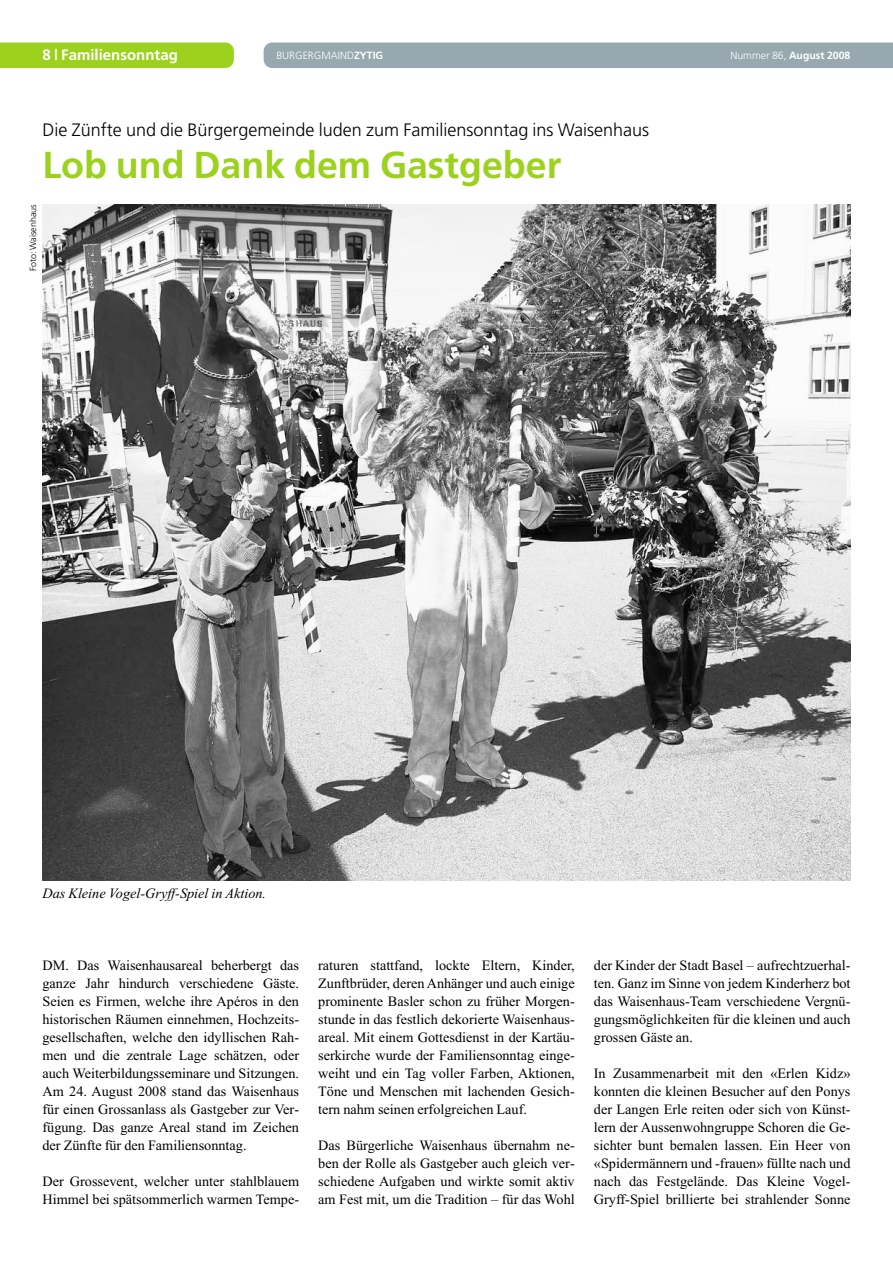
<style>
.page{position:relative;width:893px;height:1263px;background:#fff}
.page>*{position:absolute;margin:0;border:0;box-sizing:border-box;transform-origin:0 0}
.t1{font:700 37.5px "Frutiger";color:#9cd11e}
.t2{font:300 18px "Frutiger";color:#000}
.t3{font:700 15px "Frutiger";color:#fff}
.t4{font:14.25px/18px "Times New Roman";color:#000;text-align:justify}
.t5{font:italic 14.25px "Times New Roman";color:#000}
.t6{font:700 10.5px "Frutiger";color:#fff}
.t7{font:300 10.5px "Frutiger";color:#fff}
.t8{font:300 9px "Frutiger";color:#000}
.s1{font-weight:700}
.s2{font-weight:300}
</style>
<div class="page">
<div style="left:0;top:43px;width:234px;height:25px;background:#9cd11e"></div>
<div style="left:264px;top:43px;width:629px;height:25px;background:#97a8af"></div>
<img style="left:43px;top:204px;width:807px;height:676px">
<p class="t3" style="left:43px;top:49px;width:137px">8 | Familiensonntag</p>
<p class="t7" style="left:276px;top:51px;width:108px">BURGERGMAIND<span class="s1">ZYTIG</span></p>
<p class="t6" style="left:730px;top:51px;width:122px"><span class="s2">Nummer 86,</span> August 2008</p>
<p class="t2" style="left:43px;top:122px;width:608px">Die Zünfte und die Bürgergemeinde luden zum Familiensonntag ins Waisenhaus</p>
<h1 class="t1" style="left:43px;top:150px;width:520px">Lob und Dank dem Gastgeber</h1>
<p class="t8" style="left:29px;top:271px;width:69px;rotate:-90deg">Foto: Waisenhaus</p>
<p class="t5" style="left:43px;top:885px;width:225px">Das Kleine Vogel-Gryff-Spiel in Aktion.</p>
<p class="t4" style="left:43px;top:956px;width:258px">DM. Das Waisenhausareal beherbergt das ganze Jahr hindurch verschiedene Gäste.<br>Seien es Firmen, welche ihre Apéros in den historischen Räumen einnehmen, Hochzeits&shy;gesellschaften, welche den idyllischen Rah&shy;men und die zentrale Lage schätzen, oder auch Weiterbildungsseminare und Sitzungen.<br>Am 24. August 2008 stand das Waisenhaus für einen Grossanlass als Gastgeber zur Ver&shy;fügung. Das ganze Areal stand im Zeichen der Zünfte für den Familiensonntag.</p>
<p class="t4" style="left:43px;top:1172px;width:258px">Der Grossevent, welcher unter stahlblauem<br>Himmel bei spätsommerlich warmen Tempe-</p>
<p class="t4" style="left:318px;top:956px;width:258px">raturen stattfand, lockte Eltern, Kinder, Zunftbrüder, deren Anhänger und auch einige prominente Basler schon zu früher Morgen&shy;stunde in das festlich dekorierte Waisenhaus&shy;areal. Mit einem Gottesdienst in der Kartäu&shy;serkirche wurde der Familiensonntag einge&shy;weiht und ein Tag voller Farben, Aktionen, Töne und Menschen mit lachenden Gesich&shy;tern nahm seinen erfolgreichen Lauf.</p>
<p class="t4" style="left:318px;top:1136px;width:258px">Das Bürgerliche Waisenhaus übernahm ne&shy;ben der Rolle als Gastgeber auch gleich ver&shy;schiedene Aufgaben und wirkte somit aktiv am Fest mit, um die Tradition – für das Wohl</p>
<p class="t4" style="left:594px;top:956px;width:258px">der Kinder der Stadt Basel – aufrechtzuerhal&shy;ten. Ganz im Sinne von jedem Kinderherz bot das Waisenhaus-Team verschiedene Vergnü&shy;gungsmöglichkeiten für die kleinen und auch grossen Gäste an.</p>
<p class="t4" style="left:594px;top:1064px;width:258px">In Zusammenarbeit mit den «Erlen Kidz» konnten die kleinen Besucher auf den Ponys der Langen Erle reiten oder sich von Künst&shy;lern der Aussenwohngruppe Schoren die Ge&shy;sichter bunt bemalen lassen. Ein Heer von «Spidermännern und -frauen» füllte nach und nach das Festgelände. Das Kleine Vogel-Gryff-Spiel brillierte bei strahlender Sonne</p>
</div>
